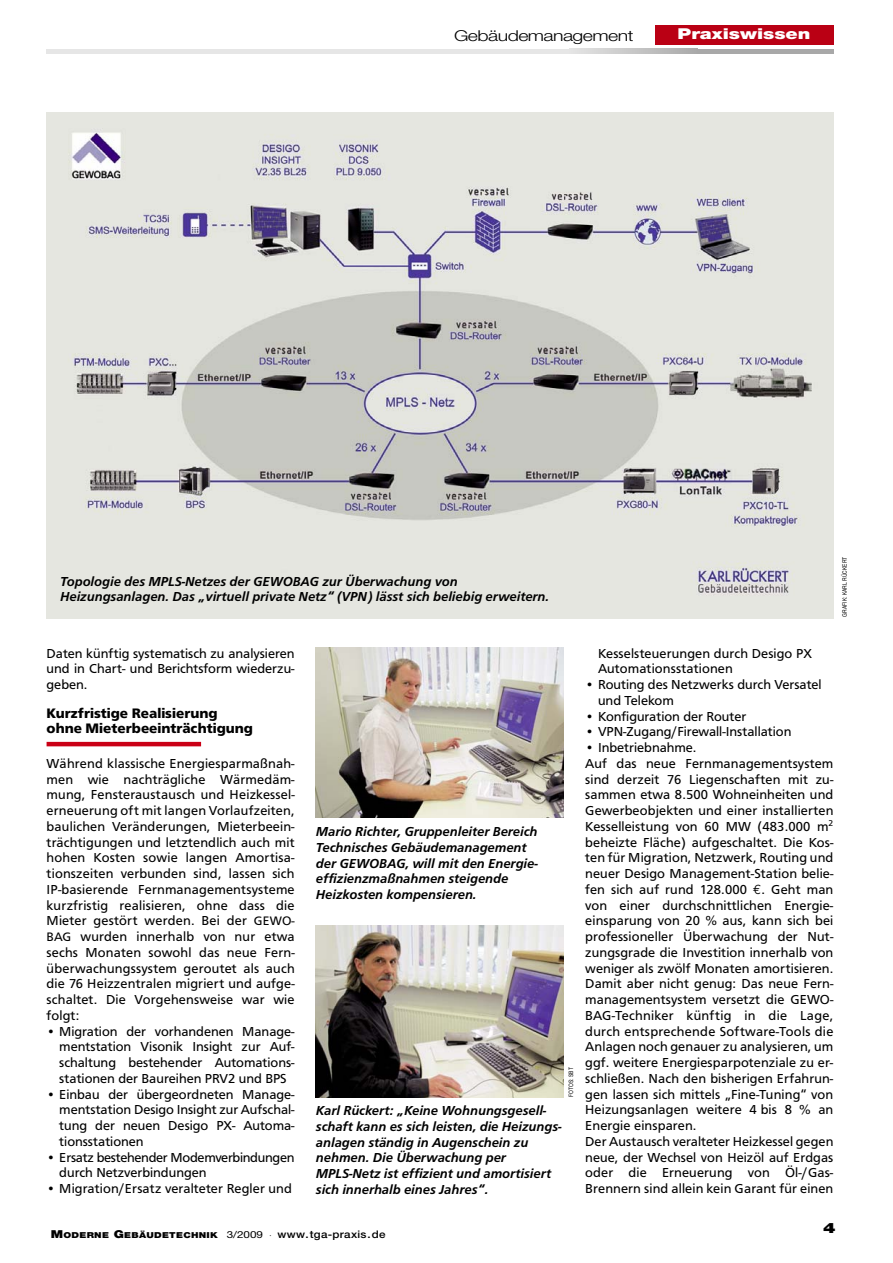
<style>
.page{position:relative;width:893px;height:1263px;background:#fff}
.page>*{position:absolute;margin:0;border:0;box-sizing:border-box;transform-origin:0 0}
.t1{font:300 15px "Helvetica Neue";letter-spacing:-.03em;color:#000;scale:1.3 1}
.t2{font:900 15px "Helvetica Neue";color:#fff;scale:1.3 1}
.t3{font:700 14.25px/15.8px "Frutus T";color:#000}
.t4{font:900 14.25px "Helvetica Neue";color:#000;scale:1.3 1}
.t5{font:13.5px/15.8px "Frutus T";letter-spacing:.01em;color:#000;text-align:justify}
.t6{font:italic 500 13.5px/15.8px "Frutus T";color:#000}
.t7{font:13.5px/15.8px "Frutus T";letter-spacing:-.02em;color:#000}
.t8{font:900 8.25px "Helvetica Neue";letter-spacing:.025em;color:#000;scale:1.2 1}
.t9{font:condensed 6px "Helvetica";letter-spacing:.01em;color:#000}
.s1{font-size:12.75px}
.s2{font-size:10.95px}
.s3{font-weight:400;font-size:9.75px}
.s4{font-weight:400;font-size:7.5px}
.s5{font-weight:500;font-size:10.5px}
.s6{font-family:"Euro Mono"}
</style>
<div class="page">
<div style="left:655px;top:26px;width:178px;height:19px;background:#ba0014"></div>
<hr style="left:47px;top:49px;width:786px;height:4px;background:#e6e6e6">
<svg style="left:590px;top:49px;width:107px;height:4px"></svg>
<hr style="left:697px;top:49px;width:136px;height:4px;background:#a8a8a8">
<hr style="left:47px;top:742px;width:154px;height:4px;background:#ca0016">
<img style="left:47px;top:113px;width:786px;height:506px">
<img style="left:316px;top:647px;width:248px;height:171px">
<img style="left:316px;top:925px;width:248px;height:172px">
<p class="t1" style="left:454px;top:30px;width:139px">Gebäudemanagement</p>
<p class="t2" style="left:677px;top:29px;width:104px">Praxiswissen</p>
<p class="t6" style="left:60px;top:574px;width:490px">Topologie des MPLS-Netzes der GEWOBAG zur Überwachung von<br>Heizungsanlagen. Das „virtuell private Netz“ (VPN) lässt sich beliebig erweitern.</p>
<p class="t9" style="left:842px;top:617px;width:61px;rotate:-90deg">GRAFIK: KARL RÜCKERT</p>
<p class="t5" style="left:47px;top:646px;width:250px">Daten künftig systematisch zu analysieren und in Chart- und Berichtsform wiederzu&shy;geben.</p>
<p class="t3" style="left:47px;top:706px;width:208px">Kurzfristige Realisierung ohne Mieterbeeinträchtigung</p>
<p class="t5" style="left:47px;top:757px;width:250px">Während klassische Energiesparmaßnah&shy;men wie nachträgliche Wärmedäm&shy;mung, Fensteraustausch und Heizkessel&shy;erneuerung oft mit langen Vorlaufzeiten, baulichen Veränderungen, Mieterbeein&shy;trächtigungen und letztendlich auch mit hohen Kosten sowie langen Amortisa&shy;tionszeiten verbunden sind, lassen sich IP-basierende Fernmanagementsysteme kurzfristig realisieren, ohne dass die Mieter gestört werden. Bei der <span class="s1">GEWO-BAG</span> wurden innerhalb von nur etwa sechs Monaten sowohl das neue Fern&shy;überwachungssystem geroutet als auch die 76 Heizzentralen migriert und aufge&shy;schaltet. Die Vorgehensweise war wie folgt:</p>
<p class="t5" style="left:59px;top:1024px;width:237px;text-indent:-13px">• Migration der vorhandenen Manage&shy;mentstation Visonik Insight zur Auf&shy;schaltung bestehender Automations&shy;stationen der Baureihen PRV2 und BPS</p>
<p class="t5" style="left:59px;top:1087px;width:237px;text-indent:-13px">• Einbau der übergeordneten Manage&shy;mentstation Desigo Insight zur Aufschal&shy;tung der neuen Desigo PX- Automa - tionsstationen</p>
<p class="t7" style="left:59px;top:1150px;width:237px;text-indent:-13px">• Ersatz bestehender Modemverbindungen durch Netzverbindungen</p>
<p class="t5" style="left:47px;top:1182px;width:247px">• Migration/Ersatz veralteter Regler und</p>
<p class="t6" style="left:316px;top:825px;width:224px">Mario Richter, Gruppenleiter Bereich Technisches Gebäudemanagement der GEWOBAG, will mit den Energie&shy;effizienzmaßnahmen steigende Heizkosten kompensieren.</p>
<p class="t9" style="left:569px;top:1097px;width:31px;rotate:-90deg">FOTOS: SBT</p>
<p class="t6" style="left:316px;top:1104px;width:247px">Karl Rückert: „Keine Wohnungsgesell&shy;schaft kann es sich leisten, die Heizungs&shy;anlagen ständig in Augenschein zu nehmen. Die Überwachung per MPLS-Netz ist effizient und amortisiert sich innerhalb eines Jahres“.</p>
<p class="t8" style="left:51px;top:1232px;width:280px"><span class="s2">M</span>ODERNE <span class="s2">G</span>EBÄUDETECHNIK <span class="s3">3/2009</span> <span class="s4">·</span> <span class="s5">www.tga-praxis.de</span></p>
<p class="t5" style="left:598px;top:646px;width:215px">Kesselsteuerungen durch Desigo PX<br>Automationsstationen</p>
<p class="t5" style="left:598px;top:678px;width:225px;text-indent:-13px">• Routing des Netzwerks durch Versatel und Telekom</p>
<p class="t5" style="left:585px;top:709px;width:162px">• Konfiguration der Router</p>
<p class="t5" style="left:585px;top:725px;width:208px">• VPN-Zugang/Firewall-Installation</p>
<p class="t5" style="left:585px;top:741px;width:250px;text-align:left">• Inbetriebnahme.<br>Auf das neue Fernmanagementsystem sind derzeit 76 Liegenschaften mit zu&shy;sammen etwa 8.500 Wohneinheiten und Gewerbeobjekten und einer installierten Kesselleistung von 60 MW (483.000 m<sup>2 </sup>beheizte Fläche) aufgeschaltet. Die Kos&shy;ten für Migration, Netzwerk, Routing und neuer Desigo Management-Station belie&shy;fen sich auf rund 128.000 <span class="s6">€</span>. Geht man von einer durchschnittlichen Energie&shy;einsparung von 20 % aus, kann sich bei professioneller Überwachung der Nut&shy;zungsgrade die Investition innerhalb von weniger als zwölf Monaten amortisieren.<br>Damit aber nicht genug: Das neue Fern&shy;managementsystem versetzt die GEWO-BAG-Techniker künftig in die Lage, durch entsprechende Software-Tools die Anlagen noch genauer zu analysieren, um ggf. weitere Energiesparpotenziale zu er&shy;schließen. Nach den bisherigen Erfahrun&shy;gen lassen sich mittels „Fine-Tuning“ von Heizungsanlagen weitere 4 bis 8 % an Energie einsparen.<br>Der Austausch veralteter Heizkessel gegen neue, der Wechsel von Heizöl auf Erdgas oder die Erneuerung von Öl-/Gas-Brennern sind allein kein Garant für einen</p>
<p class="t4" style="left:823px;top:1223px;width:11px">4</p>
</div>
